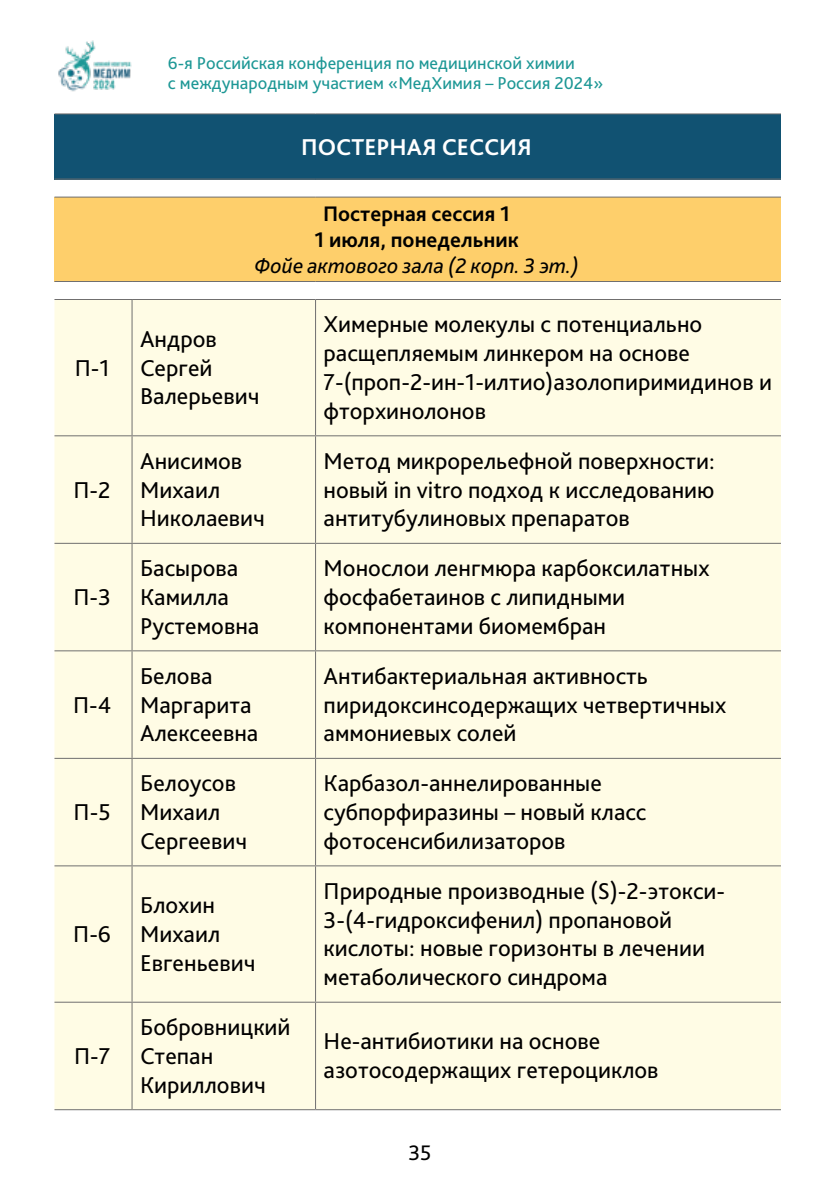
<style>
.page{position:relative;width:840px;height:1191px;background:#fff}
.page>*{position:absolute;margin:0;border:0;box-sizing:border-box;transform-origin:0 0}
.t1{font:24px/28.8px "Bliss Pro";color:#000}
.t2{font:700 24px "Bliss Pro";color:#fff}
.t3{font:700 22px/26.4px "Bliss Pro";color:#000;text-align:center}
.t4{font:italic 22px "Bliss Pro";color:#000}
.t5{font:22px "Bliss Pro";color:#000}
.t6{font:18px/20px "Bliss Pro";color:#1c9795}
</style>
<div class="page">
<img style="left:58px;top:40px;width:74px;height:52px">
<div style="left:54px;top:114px;width:726px;height:65px;background:#115272"></div>
<div style="left:54px;top:197px;width:726px;height:84px;background:#fecf6b"></div>
<div style="left:54px;top:300px;width:726px;height:809px;background:#fffce5"></div>
<hr style="left:54px;top:113px;width:78px;height:1px;background:#706f6f">
<hr style="left:132px;top:113px;width:183px;height:1px;background:#706f6f">
<hr style="left:315px;top:113px;width:465px;height:1px;background:#706f6f">
<hr style="left:54px;top:179px;width:78px;height:1px;background:#706f6f">
<hr style="left:132px;top:179px;width:183px;height:1px;background:#706f6f">
<hr style="left:315px;top:179px;width:465px;height:1px;background:#706f6f">
<hr style="left:54px;top:197px;width:78px;height:1px;background:#706f6f">
<hr style="left:132px;top:197px;width:183px;height:1px;background:#706f6f">
<hr style="left:315px;top:197px;width:465px;height:1px;background:#706f6f">
<hr style="left:54px;top:281px;width:78px;height:1px;background:#706f6f">
<hr style="left:132px;top:281px;width:183px;height:1px;background:#706f6f">
<hr style="left:315px;top:281px;width:465px;height:1px;background:#706f6f">
<hr style="left:54px;top:299px;width:78px;height:1px;background:#706f6f">
<hr style="left:132px;top:299px;width:183px;height:1px;background:#706f6f">
<hr style="left:131px;top:300px;width:1px;height:135px;background:#706f6f">
<hr style="left:315px;top:299px;width:465px;height:1px;background:#706f6f">
<hr style="left:315px;top:300px;width:1px;height:135px;background:#706f6f">
<hr style="left:54px;top:435px;width:78px;height:1px;background:#706f6f">
<hr style="left:132px;top:435px;width:183px;height:1px;background:#706f6f">
<hr style="left:131px;top:436px;width:1px;height:107px;background:#706f6f">
<hr style="left:315px;top:435px;width:465px;height:1px;background:#706f6f">
<hr style="left:315px;top:436px;width:1px;height:107px;background:#706f6f">
<hr style="left:54px;top:543px;width:78px;height:1px;background:#706f6f">
<hr style="left:132px;top:543px;width:183px;height:1px;background:#706f6f">
<hr style="left:131px;top:544px;width:1px;height:106px;background:#706f6f">
<hr style="left:315px;top:543px;width:465px;height:1px;background:#706f6f">
<hr style="left:315px;top:544px;width:1px;height:106px;background:#706f6f">
<hr style="left:54px;top:650px;width:78px;height:1px;background:#706f6f">
<hr style="left:54px;top:758px;width:78px;height:1px;background:#706f6f">
<hr style="left:54px;top:865px;width:78px;height:1px;background:#706f6f">
<hr style="left:131px;top:866px;width:1px;height:135px;background:#706f6f">
<hr style="left:315px;top:866px;width:1px;height:135px;background:#706f6f">
<hr style="left:54px;top:1001px;width:78px;height:1px;background:#706f6f">
<hr style="left:131px;top:1002px;width:1px;height:107px;background:#706f6f">
<hr style="left:54px;top:1109px;width:78px;height:1px;background:#706f6f">
<hr style="left:132px;top:1001px;width:183px;height:1px;background:#706f6f">
<hr style="left:315px;top:1001px;width:465px;height:1px;background:#706f6f">
<hr style="left:315px;top:1002px;width:1px;height:107px;background:#706f6f">
<hr style="left:132px;top:1109px;width:183px;height:1px;background:#706f6f">
<hr style="left:315px;top:1109px;width:465px;height:1px;background:#706f6f">
<hr style="left:132px;top:650px;width:183px;height:1px;background:#706f6f">
<hr style="left:131px;top:651px;width:1px;height:107px;background:#706f6f">
<hr style="left:315px;top:650px;width:465px;height:1px;background:#706f6f">
<hr style="left:315px;top:651px;width:1px;height:107px;background:#706f6f">
<hr style="left:132px;top:758px;width:183px;height:1px;background:#706f6f">
<hr style="left:131px;top:759px;width:1px;height:106px;background:#706f6f">
<hr style="left:315px;top:758px;width:465px;height:1px;background:#706f6f">
<hr style="left:315px;top:759px;width:1px;height:106px;background:#706f6f">
<hr style="left:132px;top:865px;width:183px;height:1px;background:#706f6f">
<hr style="left:315px;top:865px;width:465px;height:1px;background:#706f6f">
<p class="t1" style="left:75px;top:353px;width:36px">П-1</p>
<p class="t1" style="left:74px;top:474px;width:39px">П-2</p>
<p class="t1" style="left:73px;top:582px;width:39px">П-3</p>
<p class="t1" style="left:73px;top:689px;width:40px">П-4</p>
<p class="t1" style="left:74px;top:797px;width:38px">П-5</p>
<p class="t1" style="left:73px;top:919px;width:39px">П-6</p>
<p class="t1" style="left:74px;top:1041px;width:38px">П-7</p>
<p class="t6" style="left:168px;top:52px;width:436px">6-я Российская конференция по медицинской химии<br>с международным участием «МедХимия – Россия 2024»</p>
<p class="t2" style="left:301px;top:132px;width:232px">ПОСТЕРНАЯ СЕССИЯ</p>
<p class="t3" style="left:314px;top:200px;width:206px">Постерная сессия 1<br>1 июля, понедельник</p>
<p class="t4" style="left:254px;top:252px;width:325px">Фойе актового зала (2 корп. 3 эт.)</p>
<p class="t1" style="left:140px;top:324px;width:121px">Андров<br>Сергей<br>Валерьевич</p>
<p class="t1" style="left:323px;top:309px;width:449px">Химерные молекулы с потенциально расщепляемым линкером на основе<br>7-(проп-2-ин-1-илтио)азолопиримидинов и фторхинолонов</p>
<p class="t1" style="left:140px;top:446px;width:126px">Анисимов<br>Михаил<br>Николаевич</p>
<p class="t1" style="left:323px;top:446px;width:392px;text-align:justify">Метод микрорельефной поверхности: новый in vitro подход к исследованию антитубулиновых препаратов</p>
<p class="t1" style="left:140px;top:553px;width:121px">Басырова<br>Камилла<br>Рустемовна</p>
<p class="t1" style="left:323px;top:553px;width:387px">Монослои ленгмюра карбоксилатных фосфабетаинов с липидными компонентами биомембран</p>
<p class="t1" style="left:140px;top:661px;width:120px">Белова<br>Маргарита<br>Алексеевна</p>
<p class="t1" style="left:323px;top:661px;width:404px">Антибактериальная активность пиридоксинсодержащих четвертичных аммониевых солей</p>
<p class="t1" style="left:140px;top:768px;width:108px">Белоусов<br>Михаил<br>Сергеевич</p>
<p class="t1" style="left:323px;top:768px;width:324px">Карбазол-аннелированные субпорфиразины – новый класс фотосенсибилизаторов</p>
<p class="t1" style="left:140px;top:890px;width:117px">Блохин<br>Михаил<br>Евгеньевич</p>
<p class="t1" style="left:140px;top:1012px;width:152px">Бобровницкий<br>Степан<br>Кириллович</p>
<p class="t1" style="left:323px;top:875px;width:403px">Природные производные (S)-2-этокси-3-(4-гидроксифенил) пропановой кислоты: новые горизонты в лечении метаболического синдрома</p>
<p class="t1" style="left:323px;top:1026px;width:336px">Не-антибиотики на основе азотосодержащих гетероциклов</p>
<p class="t5" style="left:408px;top:1138px;width:25px">35</p>
</div>
